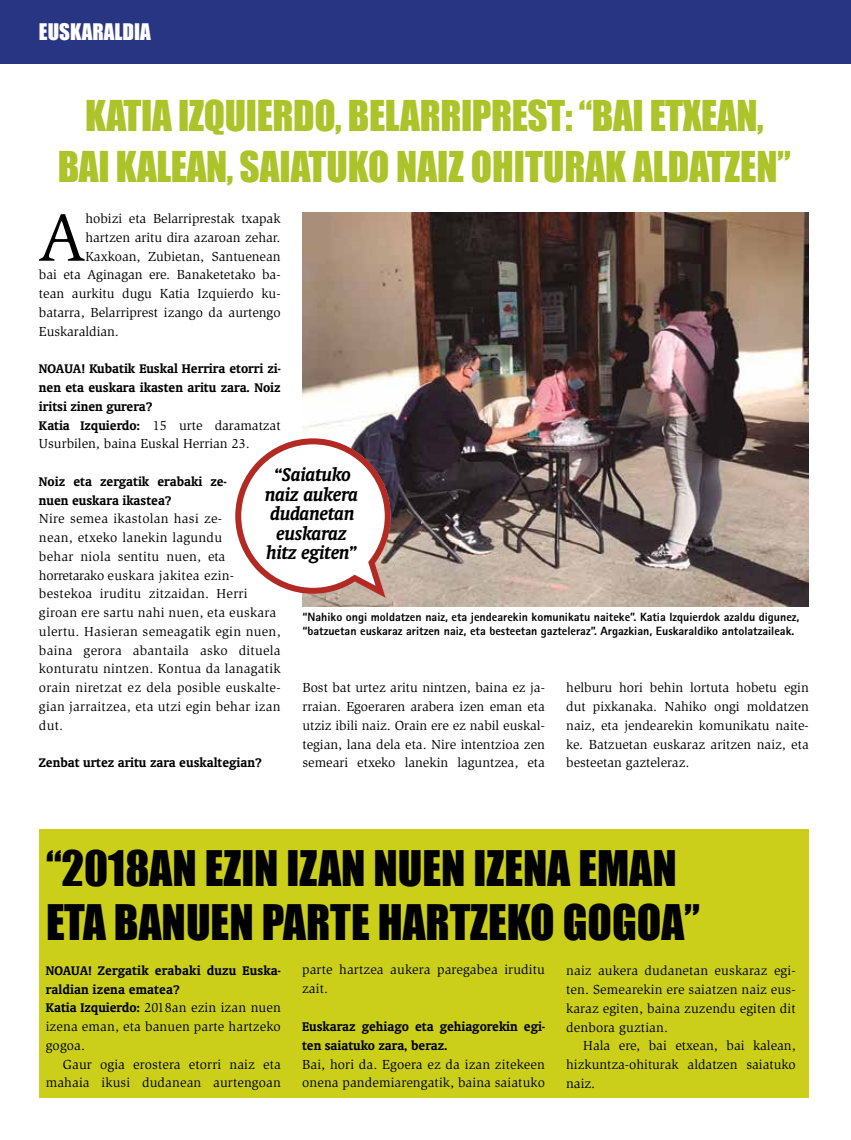
<style>
.page{position:relative;width:851px;height:1140px;background:#fff}
.page>*{position:absolute;margin:0;border:0;box-sizing:border-box;transform-origin:0 0}
.t1{font:69.45px "Slimbach";color:#000}
.t2{font:45px/54px "Impact";color:#000}
.t3{font:39px/51px "Impact";letter-spacing:-.01em;color:#acc329;text-align:center}
.t4{font:italic 700 21px/19.5px "Oranda BT";letter-spacing:-.01em;color:#000;text-align:center}
.t5{font:21px "Impact";color:#fff}
.t6{font:700 14.25px/18.8px "Oranda BT";color:#000}
.t7{font:13.5px/18.8px "Slimbach";letter-spacing:.01em;color:#000;text-align:justify}
.t8{font:800 12px/14.4px "Rotis Sans Serif";color:#000}
.s1{font-family:"Oranda BT";font-weight:700;font-size:14.25px}
</style>
<div class="page">
<div style="left:0;top:0;width:850px;height:64px;background:#283583"></div>
<img style="left:302px;top:213px;width:505px;height:393px">
<div style="left:39px;top:828px;width:769px;height:269px;background:#cbcf1a"></div>
<svg style="left:235px;top:438px;width:155px;height:160px"></svg>
<h3 class="t5" style="left:39px;top:15px;width:113px">EUSKARALDIA</h3>
<h3 class="t3" style="left:58px;top:89px;width:734px">KATIA IZQUIERDO, BELARRIPREST: “BAI ETXEAN,<br>BAI KALEAN, SAIATUKO NAIZ OHITURAK ALDATZEN”</h3>
<h1 class="t1" style="left:38px;top:198px;width:49px">A</h1>
<p class="t7" style="left:85px;top:209px;width:197px">hobizi eta Belarriprestak txapak</p>
<p class="t7" style="left:85px;top:228px;width:197px">hartzen aritu dira azaroan zehar.</p>
<p class="t7" style="left:85px;top:247px;width:197px">Kaxkoan, Zubietan, Santuenean</p>
<p class="t7" style="left:39px;top:266px;width:243px">bai eta Aginagan ere. Banaketetako ba-</p>
<p class="t7" style="left:39px;top:284px;width:243px">tean aurkitu dugu Katia Izquierdo ku-</p>
<p class="t7" style="left:39px;top:303px;width:243px">batarra, Belarriprest izango da aurtengo</p>
<p class="t7" style="left:39px;top:322px;width:81px">Euskaraldian.</p>
<p class="t6" style="left:39px;top:359px;width:243px;text-align:justify">NOAUA! Kubatik Euskal Herrira etorri zi&shy;nen eta euskara ikasten aritu zara. Noiz iritsi zinen gurera?</p>
<p class="t7" style="left:39px;top:416px;width:243px"><span class="s1">Katia Izquierdo:</span> 15 urte daramatzat<br>Usurbilen, baina Euskal Herrian 23.</p>
<p class="t6" style="left:39px;top:471px;width:189px">Noiz eta zergatik erabaki ze&shy;nuen euskara ikastea?</p>
<p class="t7" style="left:39px;top:509px;width:243px;text-align:left">Nire semea ikastolan hasi ze-<br>nean, etxeko lanekin lagundu<br>behar niola sentitu nuen, eta horretarako euskara jakitea ezin&shy;bestekoa iruditu zitzaidan. Herri giroan ere sartu nahi nuen, eta euskara ulertu. Hasieran semeagatik egin nuen, baina gerora abantaila asko dituela konturatu nintzen. Kontua da lanagatik orain niretzat ez dela posible euskalte&shy;gian jarraitzea, eta utzi egin behar izan dut.</p>
<p class="t6" style="left:39px;top:753px;width:224px">Zenbat urtez aritu zara euskaltegian?</p>
<h3 class="t4" style="left:265px;top:464px;width:94px">“Saiatuko naiz aukera dudanetan euskaraz hitz egiten”</h3>
<p class="t8" style="left:302px;top:609px;width:498px">“Nahiko ongi moldatzen naiz, eta jendearekin komunikatu naiteke”. Katia Izquierdok azaldu digunez, “batzuetan euskaraz aritzen naiz, eta besteetan gazteleraz”. Argazkian, Euskaraldiko antolatzaileak.</p>
<p class="t7" style="left:302px;top:678px;width:244px">Bost bat urtez aritu nintzen, baina ez ja&shy;rraian. Egoeraren arabera izen eman eta utziz ibili naiz. Orain ere ez nabil euskal&shy;tegian, lana dela eta. Nire intentzioa zen semeari etxeko lanekin laguntzea, eta</p>
<p class="t7" style="left:566px;top:678px;width:244px">helburu hori behin lortuta hobetu egin dut pixkanaka. Nahiko ongi moldatzen naiz, eta jendearekin komunikatu naite&shy;ke. Batzuetan euskaraz aritzen naiz, eta besteetan gazteleraz.</p>
<h2 class="t2" style="left:46px;top:840px;width:655px">“2018AN EZIN IZAN NUEN IZENA EMAN<br>ETA BANUEN PARTE HARTZEKO GOGOA”</h2>
<p class="t6" style="left:46px;top:960px;width:236px">NOAUA! Zergatik erabaki duzu Euska&shy;raldian izena ematea?</p>
<p class="t7" style="left:46px;top:998px;width:236px"><span class="s1">Katia Izquierdo:</span> 2018an ezin izan nuen izena eman, eta banuen parte hartzeko gogoa.</p>
<p class="t7" style="left:46px;top:1054px;width:236px;text-align:right">Gaur ogia erostera etorri naiz eta mahaia ikusi dudanean aurtengoan</p>
<p class="t7" style="left:302px;top:960px;width:244px">parte hartzea aukera paregabea iruditu zait.</p>
<p class="t6" style="left:302px;top:1016px;width:244px">Euskaraz gehiago eta gehiagorekin egi&shy;ten saiatuko zara, beraz.</p>
<p class="t7" style="left:302px;top:1054px;width:244px">Bai, hori da. Egoera ez da izan zitekeen onena pandemiarengatik, baina saiatuko</p>
<p class="t7" style="left:566px;top:961px;width:231px">naiz aukera dudanetan euskaraz egi&shy;ten. Semearekin ere saiatzen naiz eus&shy;karaz egiten, baina zuzendu egiten dit denbora guztian.</p>
<p class="t7" style="left:566px;top:1036px;width:231px;text-indent:17px">Hala ere, bai etxean, bai kalean, hizkuntza-ohiturak aldatzen saiatuko naiz.</p>
</div>
